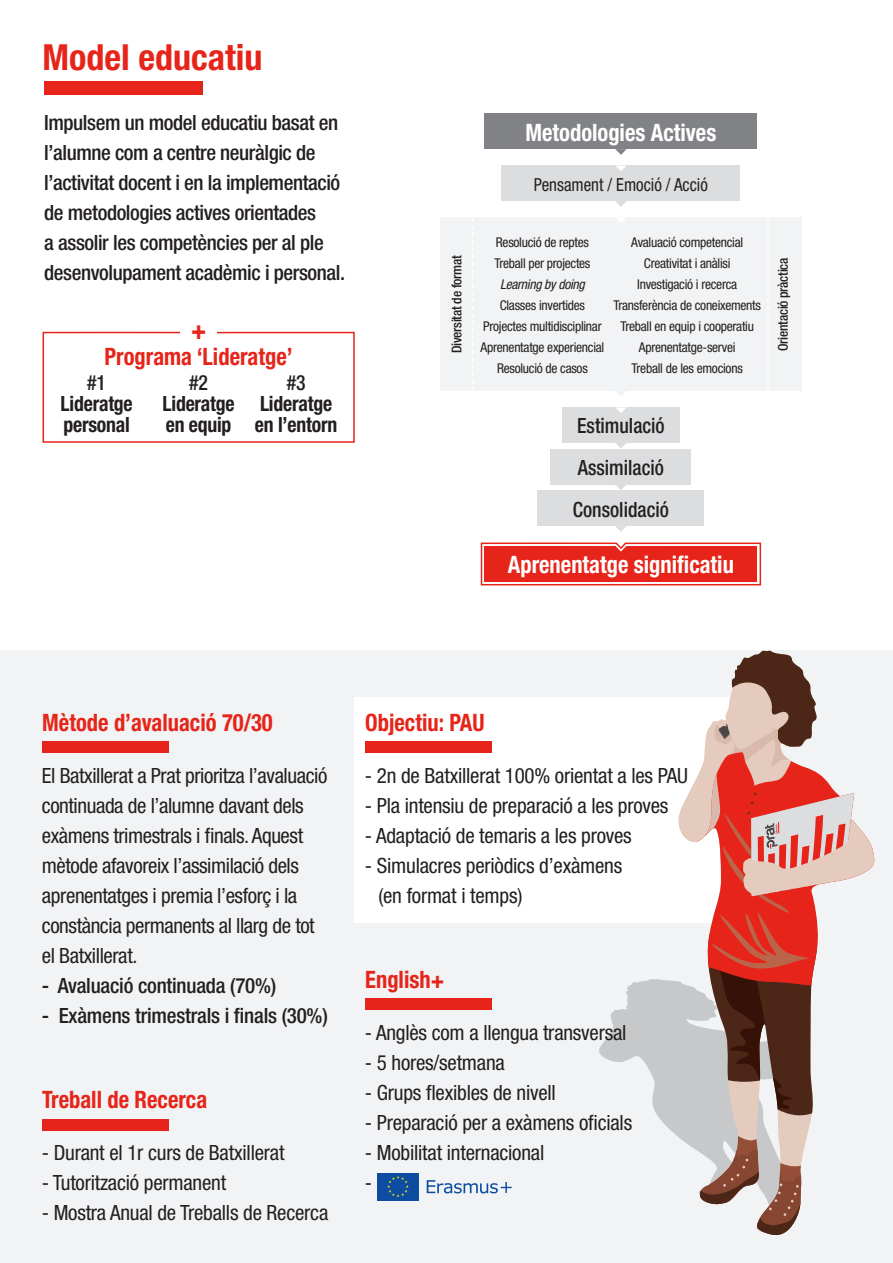
<style>
.page{position:relative;width:893px;height:1263px;background:#fff}
.page>*{position:absolute;margin:0;border:0;box-sizing:border-box;transform-origin:0 0}
.t1{font:700 condensed 36px "Helvetica Neue";color:#e72419}
.t2{font:700 condensed 27px "Helvetica Neue";color:#e72419;scale:.94 1}
.t3{font:700 condensed 24px "Helvetica Neue";color:#e72419;scale:.94 1}
.t4{font:700 condensed 24px "Helvetica Neue";color:#fff;scale:.94 1}
.t5{font:condensed 21px/30px "Helvetica Neue";letter-spacing:-.01em;color:#231f20}
.t6{font:500 condensed 21px/30px "Helvetica Neue";letter-spacing:-.02em;color:#231f20}
.t7{font:700 condensed 21px/21px "Helvetica Neue";letter-spacing:-.01em;color:#231f20;text-align:center;scale:.94 1}
.t8{font:500 condensed 21px "Helvetica Neue";color:#231f20;scale:.94 1}
.t9{font:condensed 18px "Helvetica Neue";color:#231f20;scale:.94 1}
.t10{font:condensed 13.5px "Helvetica Neue";letter-spacing:-.02em;color:#231f20}
.t11{font:500 condensed 13.5px "Helvetica Neue";letter-spacing:-.02em;color:#231f20}
.t12{font:italic condensed 13.5px "Helvetica Neue";letter-spacing:-.02em;color:#231f20}
.s1{font-weight:500}
</style>
<div class="page">
<div style="left:44px;top:81px;width:158px;height:14px;background:#e72419"></div>
<div style="left:485px;top:114px;width:272px;height:35px;background:#808285"></div>
<svg style="left:615px;top:149px;width:12px;height:6px"></svg>
<svg style="left:480px;top:542px;width:282px;height:44px;background:#ea4138"></svg>
<div style="left:562px;top:407px;width:118px;height:36px;background:#dcdddf"></div>
<div style="left:551px;top:449px;width:140px;height:36px;background:#dcdddf"></div>
<div style="left:538px;top:491px;width:166px;height:35px;background:#dcdddf"></div>
<svg style="left:616px;top:485px;width:10px;height:5px"></svg>
<svg style="left:615px;top:526px;width:11px;height:6px"></svg>
<svg style="left:616px;top:443px;width:10px;height:5px"></svg>
<svg style="left:616px;top:407px;width:10px;height:6px"></svg>
<div style="left:501px;top:166px;width:239px;height:35px;background:#dcdddf"></div>
<svg style="left:615px;top:201px;width:11px;height:6px"></svg>
<svg style="left:616px;top:166px;width:10px;height:5px"></svg>
<div style="left:440px;top:217px;width:361px;height:174px;background:#f2f3f4"></div>
<svg style="left:616px;top:391px;width:10px;height:5px"></svg>
<svg style="left:617px;top:218px;width:8px;height:4px"></svg>
<svg style="left:472px;top:218px;width:1px;height:173px"></svg>
<div style="left:0;top:651px;width:893px;height:612px;background:#f2f3f4"></div>
<div style="left:42px;top:741px;width:127px;height:11px;background:#e72419"></div>
<div style="left:42px;top:1119px;width:127px;height:11px;background:#e72419"></div>
<div style="left:354px;top:697px;width:395px;height:225px;background:#fff"></div>
<div style="left:365px;top:741px;width:127px;height:11px;background:#e72419"></div>
<svg style="left:599px;top:979px;width:76px;height:155px;fill:#c7c8ca"></svg>
<svg style="left:675px;top:1118px;width:136px;height:40px"></svg>
<svg style="left:675px;top:650px;width:200px;height:468px"></svg>
<svg style="left:697px;top:1136px;width:105px;height:100px"></svg>
<div style="left:365px;top:999px;width:127px;height:11px;background:#e72419"></div>
<div style="left:377px;top:1173px;width:42px;height:27px;background:#0d4da1"></div>
<svg style="left:387px;top:1176px;width:22px;height:21px"></svg>
<svg style="left:427px;top:1180px;width:85px;height:13px"></svg>
<svg style="left:42px;top:331px;width:313px;height:112px"></svg>
<div style="left:181px;top:325px;width:36px;height:16px;background:#fff"></div>
<p class="t1" style="left:43px;top:36px;width:221px">Model educatiu</p>
<p class="t6" style="left:44px;top:107px;width:302px">Impulsem un model educatiu basat en l’alumne com a centre neuràlgic de l’activitat docent i en la implementació de metodologies actives orientades<br>a assolir les competències per al ple desenvolupament acadèmic i personal.</p>
<p class="t4" style="left:525px;top:118px;width:205px">Metodologies Actives</p>
<p class="t9" style="left:534px;top:175px;width:187px">Pensament / Emoció / Acció</p>
<p class="t10" style="left:496px;top:234px;width:95px">Resolució de reptes</p>
<p class="t10" style="left:494px;top:255px;width:98px">Treball per projectes</p>
<p class="t12" style="left:500px;top:276px;width:86px">Learning by doing</p>
<p class="t10" style="left:500px;top:297px;width:87px">Classes invertides</p>
<p class="t10" style="left:483px;top:318px;width:120px">Projectes multidisciplinar</p>
<p class="t10" style="left:481px;top:339px;width:125px">Aprenentatge experiencial</p>
<p class="t10" style="left:497px;top:360px;width:92px">Resolució de casos</p>
<p class="t10" style="left:631px;top:234px;width:114px">Avaluació competencial</p>
<p class="t10" style="left:644px;top:255px;width:88px">Creativitat i anàlisi</p>
<p class="t10" style="left:637px;top:276px;width:102px">Investigació i recerca</p>
<p class="t10" style="left:613px;top:297px;width:149px">Transferència de coneixements</p>
<p class="t10" style="left:620px;top:318px;width:135px">Treball en equip i cooperatiu</p>
<p class="t10" style="left:639px;top:339px;width:98px">Aprenentatge-servei</p>
<p class="t10" style="left:632px;top:360px;width:113px">Treball de les emocions</p>
<p class="t11" style="left:449px;top:353px;width:99px;rotate:-90deg">Diversitat de format</p>
<p class="t11" style="left:775px;top:351px;width:95px;rotate:-90deg">Orientació pràctica</p>
<p class="t2" style="left:191px;top:313px;width:18px">+</p>
<p class="t3" style="left:105px;top:341px;width:202px">Programa ‘Lideratge’</p>
<p class="t7" style="left:61px;top:372px;width:78px"><span class="s1">#1<br></span>Lideratge personal</p>
<p class="t7" style="left:163px;top:372px;width:78px"><span class="s1">#2<br></span>Lideratge en equip</p>
<p class="t7" style="left:255px;top:372px;width:89px"><span class="s1">#3<br></span>Lideratge en l’entorn</p>
<p class="t8" style="left:577px;top:413px;width:95px">Estimulació</p>
<p class="t8" style="left:578px;top:455px;width:93px">Assimilació</p>
<p class="t8" style="left:573px;top:497px;width:104px">Consolidació</p>
<p class="t4" style="left:508px;top:550px;width:242px">Aprenentatge significatiu</p>
<p class="t3" style="left:42px;top:708px;width:247px">Mètode d’avaluació 70/30</p>
<p class="t5" style="left:42px;top:760px;width:287px">El Batxillerat a Prat prioritza l’avaluació continuada de l’alumne davant dels exàmens trimestrals i finals. Aquest mètode afavoreix l’assimilació dels aprenentatges i premia l’esforç i la constància permanents al llarg de tot el Batxillerat.</p>
<p class="t6" style="left:42px;top:970px;width:236px">- Avaluació continuada (70%)</p>
<p class="t6" style="left:42px;top:1000px;width:287px">- Exàmens trimestrals i finals (30%)</p>
<p class="t3" style="left:42px;top:1085px;width:177px">Treball de Recerca</p>
<p class="t5" style="left:42px;top:1137px;width:244px">- Durant el 1r curs de Batxillerat</p>
<p class="t5" style="left:42px;top:1167px;width:186px">- Tutorització permanent</p>
<p class="t5" style="left:42px;top:1197px;width:288px">- Mostra Anual de Treballs de Recerca</p>
<p class="t3" style="left:365px;top:708px;width:128px">Objectiu: PAU</p>
<p class="t5" style="left:365px;top:760px;width:325px">- 2n de Batxillerat 100% orientat a les PAU</p>
<p class="t5" style="left:365px;top:790px;width:305px">- Pla intensiu de preparació a les proves</p>
<p class="t5" style="left:365px;top:820px;width:268px">- Adaptació de temaris a les proves</p>
<p class="t5" style="left:365px;top:850px;width:259px">- Simulacres periòdics d’exàmens</p>
<p class="t5" style="left:378px;top:880px;width:146px">(en format i temps)</p>
<p class="t3" style="left:365px;top:965px;width:86px">English+</p>
<p class="t5" style="left:365px;top:1017px;width:263px">- Anglès com a llengua transversal</p>
<p class="t5" style="left:365px;top:1047px;width:142px">- 5 hores/setmana</p>
<p class="t5" style="left:365px;top:1077px;width:192px">- Grups flexibles de nivell</p>
<p class="t5" style="left:365px;top:1107px;width:269px">- Preparació per a exàmens oficials</p>
<p class="t5" style="left:365px;top:1137px;width:181px">- Mobilitat internacional</p>
<p class="t5" style="left:365px;top:1167px;width:9px">-</p>
</div>
